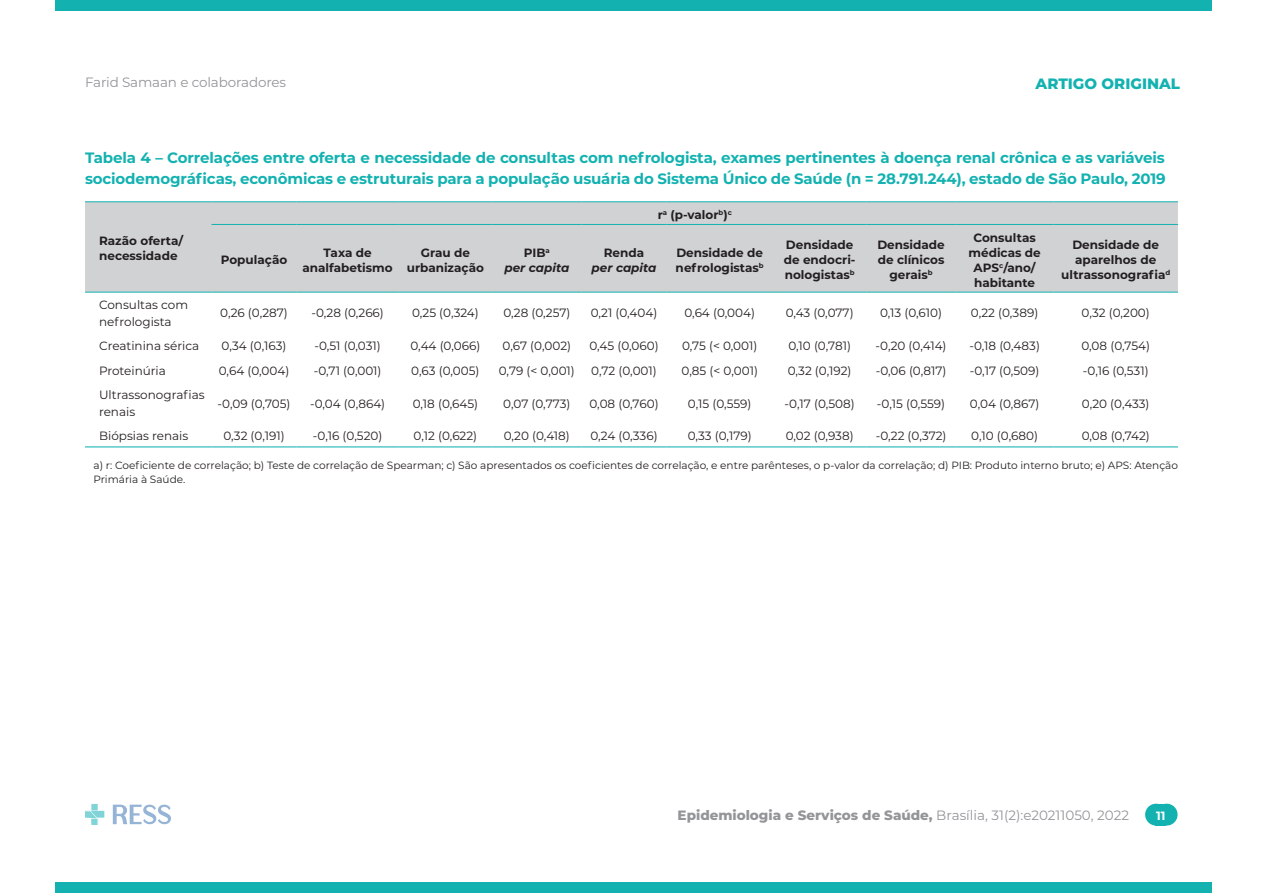
<style>
.page{position:relative;width:1263px;height:893px;background:#fff}
.page>*{position:absolute;margin:0;border:0;box-sizing:border-box;transform-origin:0 0}
.titulo_tab{font:700 15px/21px "Montserrat";letter-spacing:-.01em;color:#13b2b1}
.t1{font:800 15px "Montserrat";color:#13b2b1}
.t2{font:800 13.5px "Montserrat";color:#939598}
.t3{font:13.5px "Montserrat";letter-spacing:-.01em;color:#939598}
.texto_tab_cen{font:12px "Montserrat";color:#231f20}
.texto_tab_cen-2{font:700 12px/15px "Montserrat";color:#231f20;text-align:center}
.texto_tab_esq{font:12px/16.5px "Montserrat";color:#231f20}
.texto_tab_cen-3{font:italic 700 12px/15px "Montserrat";color:#231f20;text-align:center}
.texto_tab_esq-2{font:700 12px/15px "Montserrat";color:#231f20}
.t4{font:700 12px "Montserrat";color:#fff}
.legenda_esq{font:10.5px/13.5px "Montserrat";color:#231f20}
.s1{font-style:normal}
.s2{font-weight:400}
</style>
<div class="page">
<div style="left:55px;top:0;width:1157px;height:10px;background:#13b2b1"></div>
<div style="left:55px;top:882px;width:1157px;height:11px;background:#13b2b1"></div>
<img style="left:85px;top:805px;width:85px;height:20px">
<div style="left:1145px;top:804px;width:22px;height:21px;background:#13b2b1;border-radius:50%"></div>
<div style="left:1156px;top:804px;width:21px;height:21px;background:#13b2b1;border-radius:50%"></div>
<div style="left:1155px;top:804px;width:11px;height:21px;background:#13b2b1"></div>
<div style="left:85px;top:202px;width:1093px;height:90px;background:#d1d2d4"></div>
<hr style="left:85px;top:201px;width:127px;height:1px;background:#13b2b1">
<hr style="left:212px;top:201px;width:85px;height:1px;background:#13b2b1">
<hr style="left:297px;top:201px;width:102px;height:1px;background:#13b2b1">
<hr style="left:399px;top:201px;width:93px;height:1px;background:#13b2b1">
<hr style="left:492px;top:201px;width:89px;height:1px;background:#13b2b1">
<hr style="left:581px;top:201px;width:85px;height:1px;background:#13b2b1">
<hr style="left:666px;top:201px;width:107px;height:1px;background:#13b2b1">
<hr style="left:773px;top:201px;width:93px;height:1px;background:#13b2b1">
<hr style="left:866px;top:201px;width:90px;height:1px;background:#13b2b1">
<hr style="left:956px;top:201px;width:97px;height:1px;background:#13b2b1">
<hr style="left:1053px;top:201px;width:125px;height:1px;background:#13b2b1">
<hr style="left:212px;top:224px;width:85px;height:1px;background:#13b2b1">
<hr style="left:297px;top:224px;width:102px;height:1px;background:#13b2b1">
<hr style="left:399px;top:224px;width:93px;height:1px;background:#13b2b1">
<hr style="left:492px;top:224px;width:89px;height:1px;background:#13b2b1">
<hr style="left:581px;top:224px;width:85px;height:1px;background:#13b2b1">
<hr style="left:666px;top:224px;width:107px;height:1px;background:#13b2b1">
<hr style="left:773px;top:224px;width:93px;height:1px;background:#13b2b1">
<hr style="left:866px;top:224px;width:90px;height:1px;background:#13b2b1">
<hr style="left:956px;top:224px;width:97px;height:1px;background:#13b2b1">
<hr style="left:1053px;top:224px;width:125px;height:1px;background:#13b2b1">
<hr style="left:85px;top:292px;width:127px;height:1px;background:#13b2b1">
<hr style="left:212px;top:292px;width:85px;height:1px;background:#13b2b1">
<hr style="left:297px;top:292px;width:102px;height:1px;background:#13b2b1">
<hr style="left:399px;top:292px;width:93px;height:1px;background:#13b2b1">
<hr style="left:492px;top:292px;width:89px;height:1px;background:#13b2b1">
<hr style="left:581px;top:292px;width:85px;height:1px;background:#13b2b1">
<hr style="left:666px;top:292px;width:107px;height:1px;background:#13b2b1">
<hr style="left:773px;top:292px;width:93px;height:1px;background:#13b2b1">
<hr style="left:866px;top:292px;width:90px;height:1px;background:#13b2b1">
<hr style="left:956px;top:292px;width:97px;height:1px;background:#13b2b1">
<hr style="left:1053px;top:292px;width:125px;height:1px;background:#13b2b1">
<hr style="left:85px;top:446px;width:127px;height:1px;background:#13b2b1">
<hr style="left:212px;top:446px;width:85px;height:1px;background:#13b2b1">
<hr style="left:297px;top:446px;width:102px;height:1px;background:#13b2b1">
<hr style="left:399px;top:446px;width:93px;height:1px;background:#13b2b1">
<hr style="left:492px;top:446px;width:89px;height:1px;background:#13b2b1">
<hr style="left:581px;top:446px;width:85px;height:1px;background:#13b2b1">
<hr style="left:666px;top:446px;width:107px;height:1px;background:#13b2b1">
<hr style="left:773px;top:446px;width:93px;height:1px;background:#13b2b1">
<hr style="left:866px;top:446px;width:90px;height:1px;background:#13b2b1">
<hr style="left:956px;top:446px;width:97px;height:1px;background:#13b2b1">
<hr style="left:1053px;top:446px;width:125px;height:1px;background:#13b2b1">
<p class="t3" style="left:85px;top:73px;width:203px">Farid Samaan e colaboradores</p>
<p class="t1" style="left:1035px;top:72px;width:146px">ARTIGO ORIGINAL</p>
<p class="titulo_tab" style="left:85px;top:147px;width:1082px">Tabela 4 – Correlações entre oferta e necessidade de consultas com nefrologista, exames pertinentes à doença renal crônica e as variáveis sociodemográficas, econômicas e estruturais para a população usuária do Sistema Único de Saúde (n = 28.791.244), estado de São Paulo, 2019</p>
<p class="texto_tab_esq-2" style="left:99px;top:233px;width:86px">Razão oferta/ necessidade</p>
<p class="texto_tab_cen-2" style="left:658px;top:207px;width:76px">r<sup>a</sup> (p-valor<sup>b</sup>)<sup>c</sup></p>
<p class="texto_tab_cen-2" style="left:221px;top:252px;width:68px">População</p>
<p class="texto_tab_cen-2" style="left:302px;top:244px;width:92px">Taxa de analfabetismo</p>
<p class="texto_tab_cen-2" style="left:407px;top:244px;width:79px">Grau de urbanização</p>
<p class="texto_tab_cen-3" style="left:504px;top:244px;width:66px"><span class="s1">PIB</span><sup>a<br></sup>per capita</p>
<p class="texto_tab_cen-3" style="left:592px;top:244px;width:66px"><span class="s1">Renda<br></span>per capita</p>
<p class="texto_tab_cen-2" style="left:676px;top:244px;width:90px;text-align:left">Densidade de nefrologistas<sup>b</sup></p>
<p class="texto_tab_cen-2" style="left:784px;top:237px;width:73px;text-align:left">Densidade de endocri&shy;nologistas<sup>b</sup></p>
<p class="texto_tab_cen-2" style="left:877px;top:237px;width:69px">Densidade de clínicos gerais<sup>b</sup></p>
<p class="texto_tab_cen-2" style="left:968px;top:229px;width:74px">Consultas médicas de<br>APS<sup>c</sup>/ano/ habitante</p>
<p class="texto_tab_cen-2" style="left:1061px;top:237px;width:111px">Densidade de aparelhos de ultrassonografia<sup>d</sup></p>
<p class="texto_tab_esq" style="left:99px;top:296px;width:91px">Consultas com nefrologista</p>
<p class="texto_tab_cen" style="left:220px;top:305px;width:69px">0,26 (0,287)</p>
<p class="texto_tab_cen" style="left:311px;top:305px;width:74px">-0,28 (0,266)</p>
<p class="texto_tab_cen" style="left:412px;top:305px;width:68px">0,25 (0,324)</p>
<p class="texto_tab_cen" style="left:503px;top:305px;width:68px">0,28 (0,257)</p>
<p class="texto_tab_cen" style="left:591px;top:305px;width:68px">0,21 (0,404)</p>
<p class="texto_tab_cen" style="left:684px;top:305px;width:72px">0,64 (0,004)</p>
<p class="texto_tab_cen" style="left:786px;top:305px;width:69px">0,43 (0,077)</p>
<p class="texto_tab_cen" style="left:880px;top:305px;width:64px">0,13 (0,610)</p>
<p class="texto_tab_cen" style="left:971px;top:305px;width:69px">0,22 (0,389)</p>
<p class="texto_tab_cen" style="left:1082px;top:305px;width:70px">0,32 (0,200)</p>
<p class="texto_tab_esq" style="left:99px;top:337px;width:102px">Creatinina sérica</p>
<p class="texto_tab_cen" style="left:222px;top:337px;width:66px">0,34 (0,163)</p>
<p class="texto_tab_cen" style="left:314px;top:337px;width:68px">-0,51 (0,031)</p>
<p class="texto_tab_cen" style="left:410px;top:337px;width:71px">0,44 (0,066)</p>
<p class="texto_tab_cen" style="left:503px;top:337px;width:70px">0,67 (0,002)</p>
<p class="texto_tab_cen" style="left:589px;top:337px;width:71px">0,45 (0,060)</p>
<p class="texto_tab_cen" style="left:682px;top:337px;width:77px">0,75 (&lt; 0,001)</p>
<p class="texto_tab_cen" style="left:788px;top:337px;width:64px">0,10 (0,781)</p>
<p class="texto_tab_cen" style="left:875px;top:337px;width:73px">-0,20 (0,414)</p>
<p class="texto_tab_cen" style="left:969px;top:337px;width:72px">-0,18 (0,483)</p>
<p class="texto_tab_cen" style="left:1081px;top:337px;width:70px">0,08 (0,754)</p>
<p class="texto_tab_esq" style="left:99px;top:362px;width:68px">Proteinúria</p>
<p class="texto_tab_cen" style="left:219px;top:363px;width:72px">0,64 (0,004)</p>
<p class="texto_tab_cen" style="left:314px;top:363px;width:69px">-0,71 (0,001)</p>
<p class="texto_tab_cen" style="left:411px;top:363px;width:70px">0,63 (0,005)</p>
<p class="texto_tab_cen" style="left:499px;top:363px;width:78px">0,79 (&lt; 0,001)</p>
<p class="texto_tab_cen" style="left:591px;top:363px;width:67px">0,72 (0,001)</p>
<p class="texto_tab_cen" style="left:681px;top:363px;width:78px">0,85 (&lt; 0,001)</p>
<p class="texto_tab_cen" style="left:788px;top:363px;width:65px">0,32 (0,192)</p>
<p class="texto_tab_cen" style="left:876px;top:363px;width:72px">-0,06 (0,817)</p>
<p class="texto_tab_cen" style="left:970px;top:363px;width:71px">-0,17 (0,509)</p>
<p class="texto_tab_cen" style="left:1083px;top:363px;width:67px">-0,16 (0,531)</p>
<p class="texto_tab_esq" style="left:99px;top:386px;width:107px">Ultrassonografias renais</p>
<p class="texto_tab_cen" style="left:218px;top:395px;width:74px">-0,09 (0,705)</p>
<p class="texto_tab_cen" style="left:310px;top:395px;width:77px">-0,04 (0,864)</p>
<p class="texto_tab_cen" style="left:413px;top:395px;width:67px">0,18 (0,645)</p>
<p class="texto_tab_cen" style="left:503px;top:395px;width:69px">0,07 (0,773)</p>
<p class="texto_tab_cen" style="left:589px;top:395px;width:71px">0,08 (0,760)</p>
<p class="texto_tab_cen" style="left:688px;top:395px;width:65px">0,15 (0,559)</p>
<p class="texto_tab_cen" style="left:785px;top:395px;width:72px">-0,17 (0,508)</p>
<p class="texto_tab_cen" style="left:877px;top:395px;width:70px">-0,15 (0,559)</p>
<p class="texto_tab_cen" style="left:970px;top:395px;width:71px">0,04 (0,867)</p>
<p class="texto_tab_cen" style="left:1082px;top:395px;width:69px">0,20 (0,433)</p>
<p class="texto_tab_esq" style="left:99px;top:427px;width:91px">Biópsias renais</p>
<p class="texto_tab_cen" style="left:223px;top:427px;width:63px">0,32 (0,191)</p>
<p class="texto_tab_cen" style="left:313px;top:427px;width:71px">-0,16 (0,520)</p>
<p class="texto_tab_cen" style="left:414px;top:427px;width:65px">0,12 (0,622)</p>
<p class="texto_tab_cen" style="left:504px;top:427px;width:68px">0,20 (0,418)</p>
<p class="texto_tab_cen" style="left:590px;top:427px;width:69px">0,24 (0,336)</p>
<p class="texto_tab_cen" style="left:688px;top:427px;width:65px">0,33 (0,179)</p>
<p class="texto_tab_cen" style="left:786px;top:427px;width:69px">0,02 (0,938)</p>
<p class="texto_tab_cen" style="left:876px;top:427px;width:72px">-0,22 (0,372)</p>
<p class="texto_tab_cen" style="left:971px;top:427px;width:68px">0,10 (0,680)</p>
<p class="texto_tab_cen" style="left:1082px;top:427px;width:70px">0,08 (0,742)</p>
<p class="legenda_esq" style="left:94px;top:459px;width:1086px">a) r: Coeficiente de correlação; b) Teste de correlação de Spearman; c) São apresentados os coeficientes de correlação, e entre parênteses, o p-valor da correlação; d) PIB: Produto interno bruto; e) APS: Atenção<br>Primária à Saúde.</p>
<p class="t2" style="left:678px;top:805px;width:453px">Epidemiologia e Serviços de Saúde, <span class="s2">Brasília, 31(2):e20211050, 2022</span></p>
<p class="t4" style="left:1156px;top:807px;width:11px">11</p>
</div>
